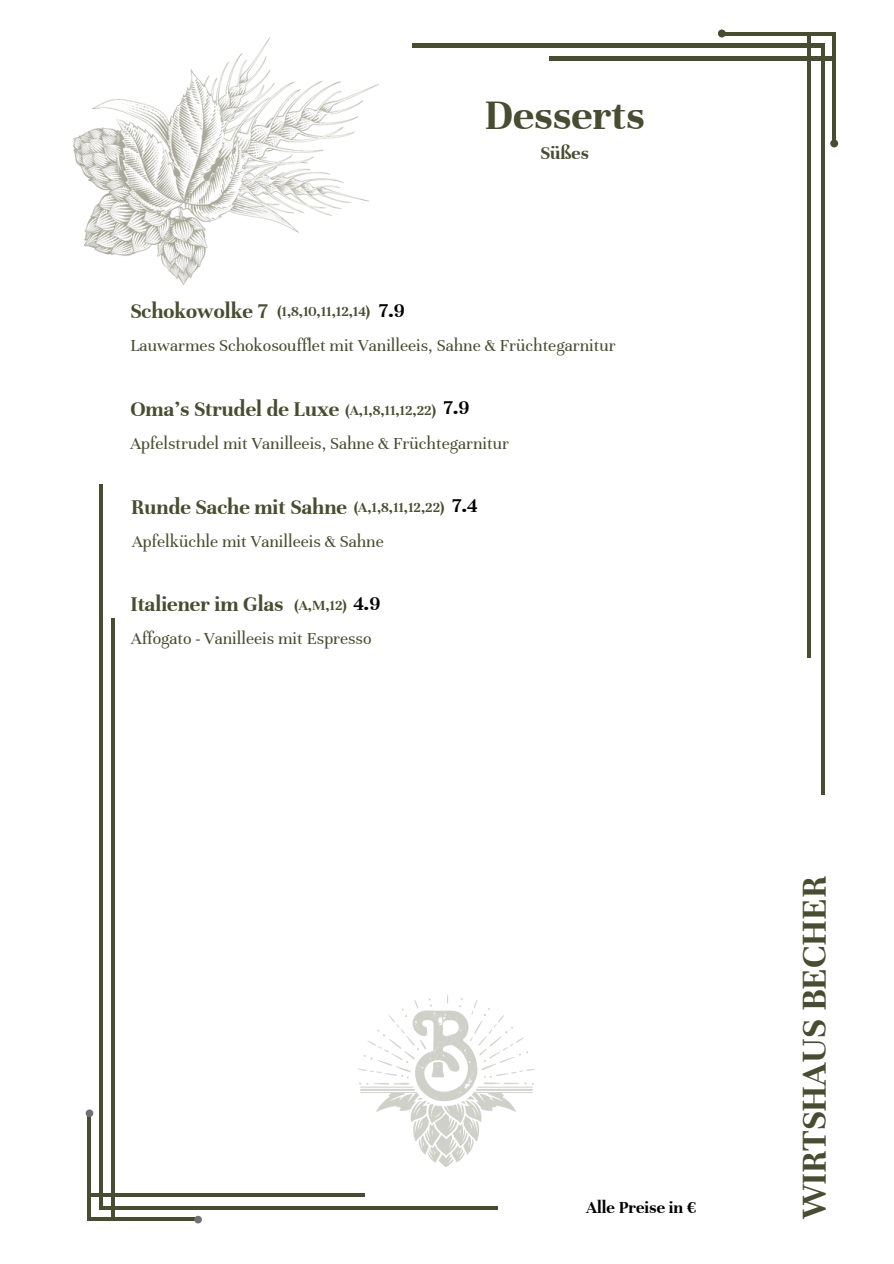
<style>
.page{position:relative;width:894px;height:1264px;background:#fff}
.page>*{position:absolute;margin:0;border:0;box-sizing:border-box;transform-origin:0 0}
.t1{font:700 45px "Unna";color:#484c30}
.t2{font:700 37.5px "Unna";color:#484c30}
.t3{font:700 22.5px "Unna";color:#484c30}
.t4{font:700 21px "Unna";color:#000}
.t5{font:700 19.5px "Unna";color:#484c30}
.t6{font:18px "Unna";color:#484c30}
.t7{font:700 18px "Unna";color:#000}
.t8{font:700 15px "Unna";color:#484c30}
</style>
<div class="page">
<hr style="left:89px;top:1193px;width:275px;height:3px;background:#484c30">
<hr style="left:99px;top:1206px;width:398px;height:3px;background:#484c30">
<hr style="left:88px;top:1113px;width:3px;height:107px;background:#484c30">
<div style="left:86px;top:1109px;width:7px;height:8px;background:#717073;border-radius:50%"></div>
<hr style="left:88px;top:1217px;width:110px;height:3px;background:#484c30">
<div style="left:194px;top:1215px;width:8px;height:8px;background:#717073;border-radius:50%"></div>
<hr style="left:112px;top:618px;width:3px;height:601px;background:#484c30">
<hr style="left:99px;top:484px;width:3px;height:725px;background:#484c30">
<div style="left:830px;top:139px;width:7px;height:8px;background:#484c30;border-radius:50%"></div>
<svg style="left:717px;top:30px;width:8px;height:7px"></svg>
<hr style="left:832px;top:32px;width:3px;height:111px;background:#484c30">
<hr style="left:721px;top:32px;width:114px;height:3px;background:#484c30">
<hr style="left:807px;top:34px;width:3px;height:623px;background:#484c30">
<svg style="left:820px;top:47px;width:4px;height:747px;fill:#484c30"></svg>
<hr style="left:549px;top:57px;width:285px;height:3px;background:#484c30">
<hr style="left:412px;top:44px;width:412px;height:3px;background:#484c30">
<img style="left:73px;top:37px;width:306px;height:248px">
<img style="left:358px;top:994px;width:177px;height:173px">
<h3 class="t1" style="left:484px;top:89px;width:162px">Desserts</h3>
<h6 class="t5" style="left:540px;top:142px;width:50px">Süßes</h6>
<h5 class="t3" style="left:130px;top:298px;width:139px">Schokowolke 7</h5>
<h3 class="t6" style="left:130px;top:335px;width:486px">Lauwarmes Schokosoufflet mit Vanilleeis, Sahne &amp; Früchtegarnitur</h3>
<h5 class="t4" style="left:378px;top:298px;width:27px">7.9</h5>
<h6 class="t8" style="left:277px;top:303px;width:94px">(1,8,10,11,12,14)</h6>
<h3 class="t3" style="left:130px;top:396px;width:210px">Oma’s Strudel de Luxe</h3>
<h3 class="t6" style="left:130px;top:433px;width:380px">Apfelstrudel mit Vanilleeis, Sahne &amp; Früchtegarnitur</h3>
<h2 class="t4" style="left:443px;top:395px;width:27px">7.9</h2>
<h5 class="t8" style="left:345px;top:401px;width:92px">(A,1,8,11,12,22)</h5>
<h4 class="t3" style="left:131px;top:493px;width:217px">Runde Sache mit Sahne</h4>
<h3 class="t6" style="left:132px;top:530px;width:253px">Apfelküchle mit Vanilleeis &amp; Sahne</h3>
<h3 class="t8" style="left:354px;top:499px;width:92px">(A,1,8,11,12,22)</h3>
<h3 class="t4" style="left:452px;top:493px;width:27px">7.4</h3>
<p class="t3" style="left:130px;top:591px;width:155px">Italiener im Glas</p>
<h1 class="t6" style="left:131px;top:628px;width:242px">Affogato - Vanilleeis mit Espresso</h1>
<p class="t4" style="left:353px;top:591px;width:28px">4.9</p>
<h3 class="t8" style="left:294px;top:596px;width:53px">(A,M,12)</h3>
<h6 class="t7" style="left:586px;top:1197px;width:111px">Alle Preise in €</h6>
<h5 class="t2" style="left:792px;top:1219px;width:345px;rotate:-90deg">WIRTSHAUS BECHER</h5>
</div>
